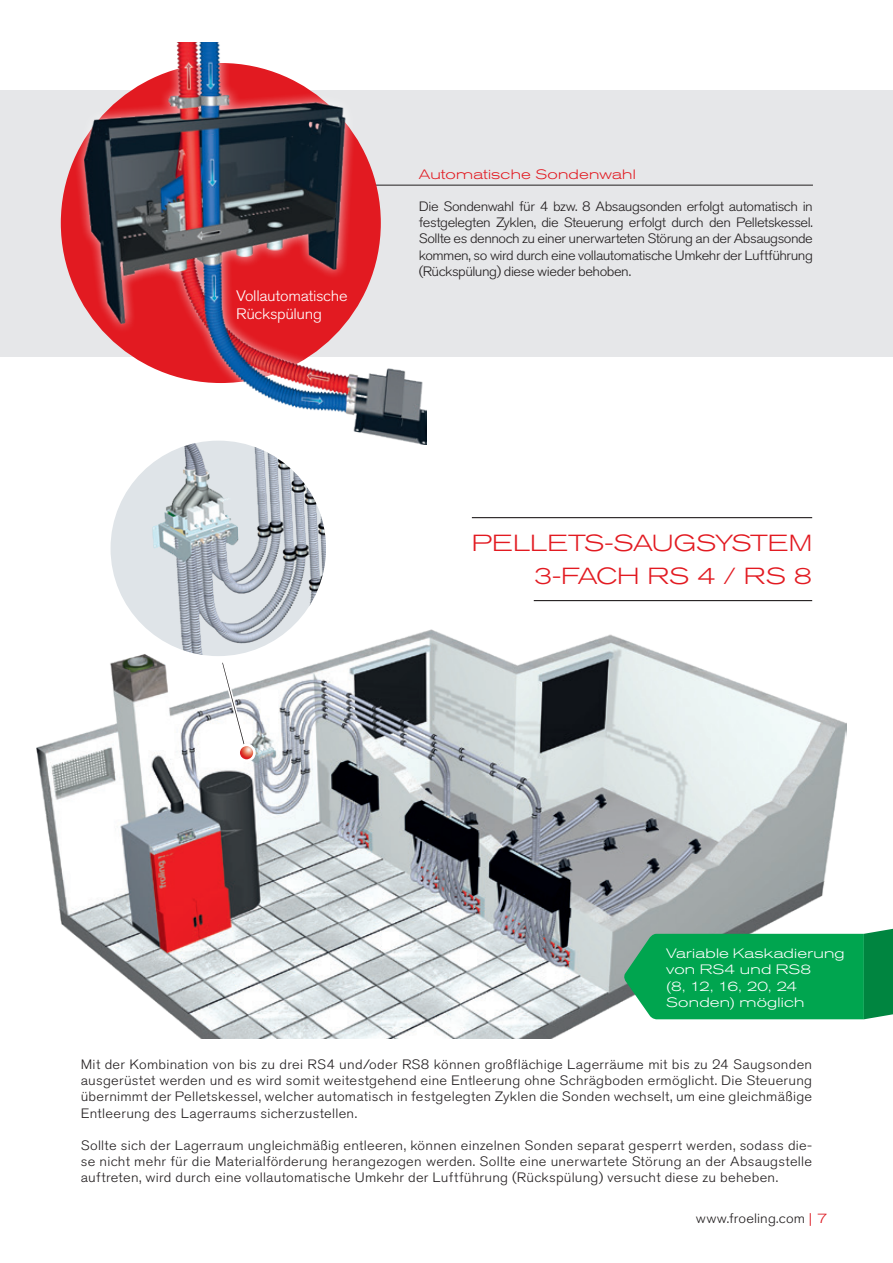
<style>
.page{position:relative;width:893px;height:1263px;background:#fff}
.page>*{position:absolute;margin:0;border:0;box-sizing:border-box;transform-origin:0 0}
.t1{font:300 expanded 23.1px "Akzidenz Grotesk BQ";color:#e21a21;scale:1.08 1}
.t2{font:300 15.15px "Akzidenz Grotesk BQ";letter-spacing:-.02em;color:#fff;scale:1.08 1}
.t3{font:300 13.5px/16.2px "Akzidenz Grotesk BQ";letter-spacing:.015em;color:#231f20;text-align:justify;scale:1.08 1}
.t4{font:300 expanded 13.5px "Akzidenz Grotesk BQ";letter-spacing:.015em;color:#fff;scale:1.08 1}
.t5{font:300 expanded 13.5px "Akzidenz Grotesk BQ";letter-spacing:.015em;color:#e21a21;scale:1.08 1}
.s1{font-stretch:expanded;color:#dc1820}
</style>
<div class="page">
<div style="left:0;top:90px;width:893px;height:267px;background:#e6e7e9"></div>
<hr style="left:350px;top:185px;width:463px;height:1px;background:#231f20">
<div style="left:73px;top:31px;width:365px;height:424px;background:#fff;opacity:.75"></div>
<img style="left:85px;top:43px;width:342px;height:401px">
<img style="left:36px;top:629px;width:810px;height:410px">
<svg style="left:623px;top:923px;width:270px;height:102px;background:#2dad6b"></svg>
<hr style="left:534px;top:600px;width:278px;height:1px;background:#231f20">
<hr style="left:472px;top:517px;width:340px;height:1px;background:#231f20">
<svg style="left:237px;top:743px;width:19px;height:19px"></svg>
<svg style="left:220px;top:659px;width:33px;height:101px"></svg>
<img style="left:111px;top:441px;width:215px;height:215px;border-radius:108px">
<p class="t2" style="left:236px;top:287px;width:105px">Vollautomatische</p>
<p class="t2" style="left:236px;top:305px;width:81px">Rückspülung</p>
<p class="t5" style="left:419px;top:166px;width:202px">Automatische Sondenwahl</p>
<p class="t3" style="left:419px;top:198px;width:366px">Die Sondenwahl für 4 bzw. 8 Absaugsonden erfolgt automatisch in festgelegten Zyklen, die Steuerung erfolgt durch den Pelletskessel.<br>Sollte es dennoch zu einer unerwarteten Störung an der Absaugsonde kommen, so wird durch eine vollautomatische Umkehr der Luftführung (Rückspülung) diese wieder behoben.</p>
<p class="t1" style="left:472px;top:530px;width:317px">PELLETS-SAUGSYSTEM</p>
<p class="t1" style="left:534px;top:563px;width:259px">3-FACH RS 4 / RS 8</p>
<p class="t4" style="left:666px;top:946px;width:167px">Variable Kaskadierung</p>
<p class="t4" style="left:666px;top:962px;width:136px">von RS4 und RS8</p>
<p class="t4" style="left:666px;top:978px;width:123px">(8, 12, 16, 20, 24</p>
<p class="t4" style="left:666px;top:994px;width:129px">Sonden) möglich</p>
<p class="t3" style="left:81px;top:1056px;width:679px">Mit der Kombination von bis zu drei RS4 und/oder RS8 können großflächige Lagerräume mit bis zu 24 Saugsonden ausgerüstet werden und es wird somit weitestgehend eine Entleerung ohne Schrägboden ermöglicht. Die Steuerung übernimmt der Pelletskessel, welcher automatisch in festgelegten Zyklen die Sonden wechselt, um eine gleichmäßige Entleerung des Lagerraums sicherzustellen.</p>
<p class="t3" style="left:81px;top:1137px;width:679px">Sollte sich der Lagerraum ungleichmäßig entleeren, können einzelnen Sonden separat gesperrt werden, sodass die&shy;se nicht mehr für die Materialförderung herangezogen werden. Sollte eine unerwartete Störung an der Absaugstelle auftreten, wird durch eine vollautomatische Umkehr der Luftführung (Rückspülung) versucht diese zu beheben.</p>
<p class="t3" style="left:696px;top:1210px;width:123px">www.froeling.com <span class="s1">| 7</span></p>
</div>
